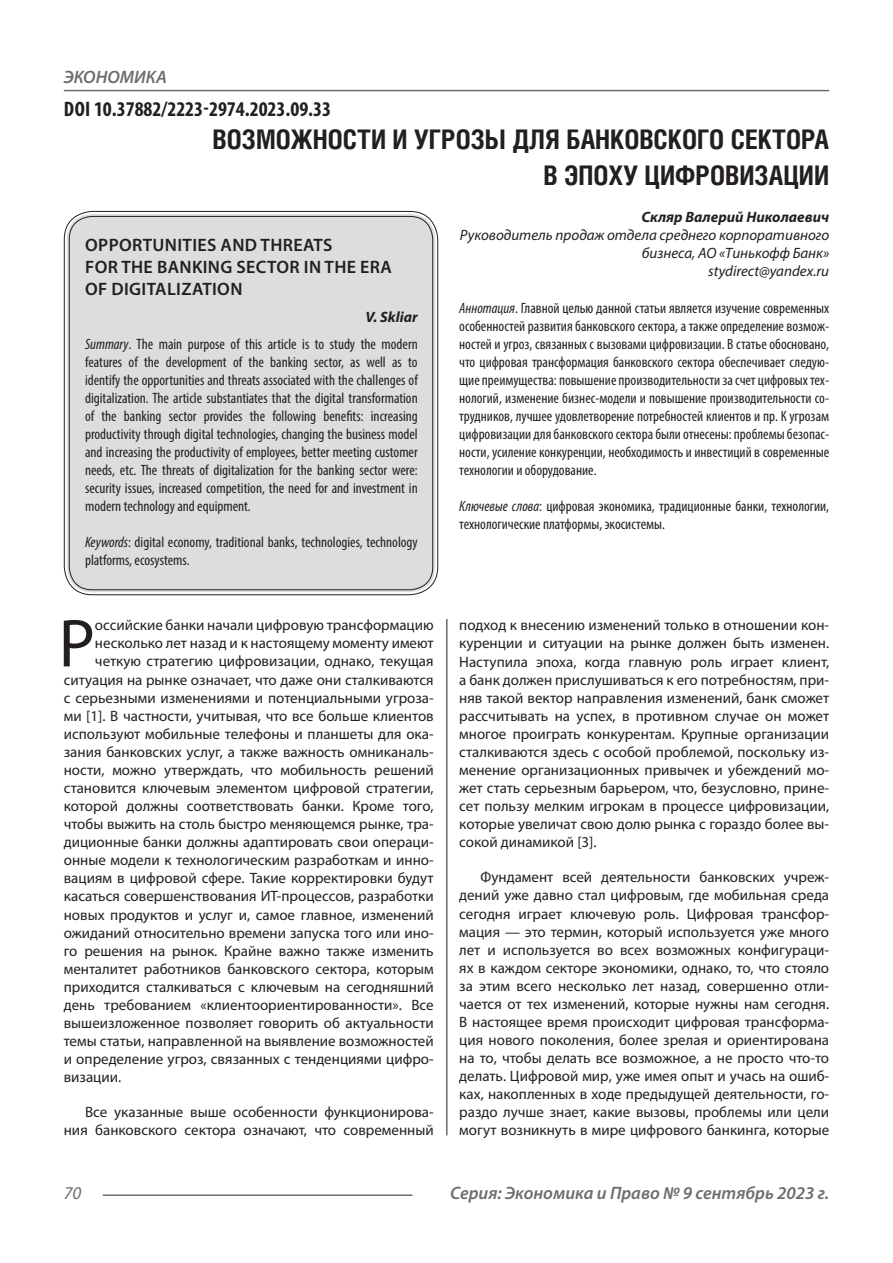
<style>
.page{position:relative;width:893px;height:1263px;background:#fff}
.page>*{position:absolute;margin:0;border:0;box-sizing:border-box;transform-origin:0 0}
.Статья_текст_первый{font:68.4px "Myriad Pro";color:#231f20}
.Статья_название{font:700 27px/36px "Helios Cond C";color:#231f20;text-align:right}
.ДОИ{font:700 condensed 21px "Myriad Pro";color:#231f20}
.Статья_название_англ{font:600 18px/21.6px "Myriad Pro";letter-spacing:.02em;color:#231f20}
.t1{font:italic 600 18px "Myriad Pro";color:#6c6d70}
.t2{font:italic 18px "Myriad Pro";color:#6c6d70}
.Статья_текст{font:15px/18px "Myriad Pro";color:#231f20;text-align:justify}
.Статья_текст_первый-2{font:15px "Myriad Pro";color:#231f20}
.Статья_аннотация_тек{font:condensed 15px/18px "Myriad Pro";color:#231f20;text-align:justify}
.Статья_аннотация_анг{font:condensed 15px/18px "Myriad Pro";color:#231f20;text-align:justify}
.Статья_автор_инфо{font:italic 15px/18px "Myriad Pro";color:#231f20;text-align:right}
.Статья_автор_инфо-2{font:italic 700 15px "Myriad Pro";color:#231f20}
.Статья_автор_англ{font:italic 700 15px "Myriad Pro";color:#231f20}
.s1{font-style:italic}
</style>
<div class="page">
<hr style="left:446px;top:128px;width:1px;height:1007px;background:#231f20">
<hr style="left:103px;top:1194px;width:309px;height:2px;background:#6c6d70">
<hr style="left:64px;top:90px;width:765px;height:1px;background:#6c6d70">
<div style="left:67px;top:214px;width:368px;height:378px;background:#dcdddf;border-radius:26px"></div>
<p class="t1" style="left:64px;top:66px;width:105px">ЭКОНОМИКА</p>
<p class="ДОИ" style="left:64px;top:96px;width:269px">DOI 10.37882/2223-2974.2023.09.33</p>
<p class="Статья_название" style="left:213px;top:121px;width:618px">ВОЗМОЖНОСТИ И УГРОЗЫ ДЛЯ БАНКОВСКОГО СЕКТОРА<br>В ЭПОХУ ЦИФРОВИЗАЦИИ</p>
<p class="Статья_автор_инфо-2" style="left:641px;top:207px;width:189px">Скляр Валерий Николаевич</p>
<p class="Статья_автор_инфо" style="left:460px;top:226px;width:371px">Руководитель продаж отдела среднего корпоративного бизнеса, АО «Тинькофф Банк»</p>
<p class="Статья_автор_инфо" style="left:708px;top:262px;width:122px">stydirect@yandex.ru</p>
<p class="Статья_аннотация_тек" style="left:459px;top:299px;width:371px"><span class="s1">Аннотация</span>. Главной целью данной статьи является изучение современных особенностей развития банковского сектора, а также определение возмож&shy;ностей и угроз, связанных с вызовами цифровизации. В статье обосновано, что цифровая трансформация банковского сектора обеспечивает следую&shy;щие преимущества: повышение производительности за счет цифровых тех&shy;нологий, изменение бизнес-модели и повышение производительности со&shy;трудников, лучшее удовлетворение потребностей клиентов и пр. К угрозам цифровизации для банковского сектора были отнесены: проблемы безопас&shy;ности, усиление конкуренции, необходимость и инвестиций в современные технологии и оборудование.</p>
<p class="Статья_аннотация_тек" style="left:459px;top:497px;width:371px"><span class="s1">Ключевые слова</span>: цифровая экономика, традиционные банки, технологии, технологические платформы, экосистемы.</p>
<p class="Статья_название_англ" style="left:85px;top:234px;width:308px">OPPORTUNITIES AND THREATS<br>FOR THE BANKING SECTOR IN THE ERA<br>OF DIGITALIZATION</p>
<p class="Статья_автор_англ" style="left:365px;top:307px;width:54px">V. Skliar</p>
<p class="Статья_аннотация_анг" style="left:85px;top:335px;width:334px"><span class="s1">Summary</span>. The main purpose of this article is to study the modern features of the development of the banking sector, as well as to identify the opportunities and threats associated with the challenges of digitalization. The article substantiates that the digital transformation of the banking sector provides the following benefits: increasing productivity through digital technologies, changing the business model and increasing the productivity of employees, better meeting customer needs, etc. The threats of digitalization for the banking sector were: security issues, increased competition, the need for and investment in modern technology and equipment.</p>
<p class="Статья_аннотация_анг" style="left:85px;top:533px;width:334px"><span class="s1">Keywords</span>: digital economy, traditional banks, technologies, technology platforms, ecosystems.</p>
<p class="Статья_текст_первый" style="left:59px;top:601px;width:38px">Р</p>
<p class="Статья_текст_первый-2" style="left:95px;top:616px;width:340px">оссийские банки начали цифровую трансформацию</p>
<p class="Статья_текст_первый-2" style="left:95px;top:634px;width:340px">несколько лет назад и к настоящему моменту имеют</p>
<p class="Статья_текст_первый-2" style="left:95px;top:652px;width:340px">четкую стратегию цифровизации, однако, текущая</p>
<p class="Статья_текст_первый-2" style="left:64px;top:670px;width:371px">ситуация на рынке означает, что даже они сталкиваются</p>
<p class="Статья_текст_первый-2" style="left:64px;top:688px;width:371px">с серьезными изменениями и потенциальными угроза-</p>
<p class="Статья_текст_первый-2" style="left:64px;top:706px;width:371px">ми [1]. В частности, учитывая, что все больше клиентов</p>
<p class="Статья_текст_первый-2" style="left:64px;top:724px;width:371px">используют мобильные телефоны и планшеты для ока-</p>
<p class="Статья_текст_первый-2" style="left:64px;top:742px;width:371px">зания банковских услуг, а также важность омниканаль-</p>
<p class="Статья_текст_первый-2" style="left:64px;top:761px;width:371px">ности, можно утверждать, что мобильность решений</p>
<p class="Статья_текст_первый-2" style="left:64px;top:779px;width:371px">становится ключевым элементом цифровой стратегии,</p>
<p class="Статья_текст_первый-2" style="left:64px;top:797px;width:371px">которой должны соответствовать банки. Кроме того,</p>
<p class="Статья_текст_первый-2" style="left:64px;top:815px;width:371px">чтобы выжить на столь быстро меняющемся рынке, тра-</p>
<p class="Статья_текст_первый-2" style="left:64px;top:833px;width:371px">диционные банки должны адаптировать свои операци-</p>
<p class="Статья_текст_первый-2" style="left:64px;top:851px;width:371px">онные модели к технологическим разработкам и инно-</p>
<p class="Статья_текст_первый-2" style="left:64px;top:869px;width:371px">вациям в цифровой сфере. Такие корректировки будут</p>
<p class="Статья_текст_первый-2" style="left:64px;top:887px;width:371px">касаться совершенствования ИТ-процессов, разработки</p>
<p class="Статья_текст_первый-2" style="left:64px;top:905px;width:371px">новых продуктов и услуг и, самое главное, изменений</p>
<p class="Статья_текст_первый-2" style="left:64px;top:923px;width:371px">ожиданий относительно времени запуска того или ино-</p>
<p class="Статья_текст_первый-2" style="left:64px;top:941px;width:371px">го решения на рынок. Крайне важно также изменить</p>
<p class="Статья_текст_первый-2" style="left:64px;top:959px;width:371px">менталитет работников банковского сектора, которым</p>
<p class="Статья_текст_первый-2" style="left:64px;top:977px;width:371px">приходится сталкиваться с ключевым на сегодняшний</p>
<p class="Статья_текст_первый-2" style="left:64px;top:996px;width:371px">день требованием «клиентоориентированности». Все</p>
<p class="Статья_текст_первый-2" style="left:64px;top:1014px;width:371px">вышеизложенное позволяет говорить об актуальности</p>
<p class="Статья_текст_первый-2" style="left:64px;top:1032px;width:371px">темы статьи, направленной на выявление возможностей</p>
<p class="Статья_текст_первый-2" style="left:64px;top:1050px;width:371px">и определение угроз, связанных с тенденциями цифро-</p>
<p class="Статья_текст_первый-2" style="left:64px;top:1068px;width:58px">визации.</p>
<p class="Статья_текст" style="left:64px;top:1103px;width:371px;text-align:right">Все указанные выше особенности функционирова&shy;ния банковского сектора означают, что современный</p>
<p class="Статья_текст" style="left:459px;top:616px;width:371px">подход к внесению изменений только в отношении кон&shy;куренции и ситуации на рынке должен быть изменен.<br>Наступила эпоха, когда главную роль играет клиент, а банк должен прислушиваться к его потребностям, при&shy;няв такой вектор направления изменений, банк сможет рассчитывать на успех, в противном случае он может многое проиграть конкурентам. Крупные организации сталкиваются здесь с особой проблемой, поскольку из&shy;менение организационных привычек и убеждений мо&shy;жет стать серьезным барьером, что, безусловно, прине&shy;сет пользу мелким игрокам в процессе цифровизации, которые увеличат свою долю рынка с гораздо более вы&shy;сокой динамикой [3].</p>
<p class="Статья_текст" style="left:459px;top:868px;width:371px;text-indent:21px">Фундамент всей деятельности банковских учреж&shy;дений уже давно стал цифровым, где мобильная среда сегодня играет ключевую роль. Цифровая трансфор&shy;мация — это термин, который используется уже много лет и используется во всех возможных конфигураци&shy;ях в каждом секторе экономики, однако, то, что стояло за этим всего несколько лет назад, совершенно отли&shy;чается от тех изменений, которые нужны нам сегодня.<br>В настоящее время происходит цифровая трансформа&shy;ция нового поколения, более зрелая и ориентирована на то, чтобы делать все возможное, а не просто что-то делать. Цифровой мир, уже имея опыт и учась на ошиб&shy;ках, накопленных в ходе предыдущей деятельности, го&shy;раздо лучше знает, какие вызовы, проблемы или цели могут возникнуть в мире цифрового банкинга, которые</p>
<p class="t2" style="left:64px;top:1182px;width:19px">70</p>
<p class="t1" style="left:450px;top:1182px;width:381px">Серия: Экономика и Право № 9 сентябрь 2023 г.</p>
</div>
